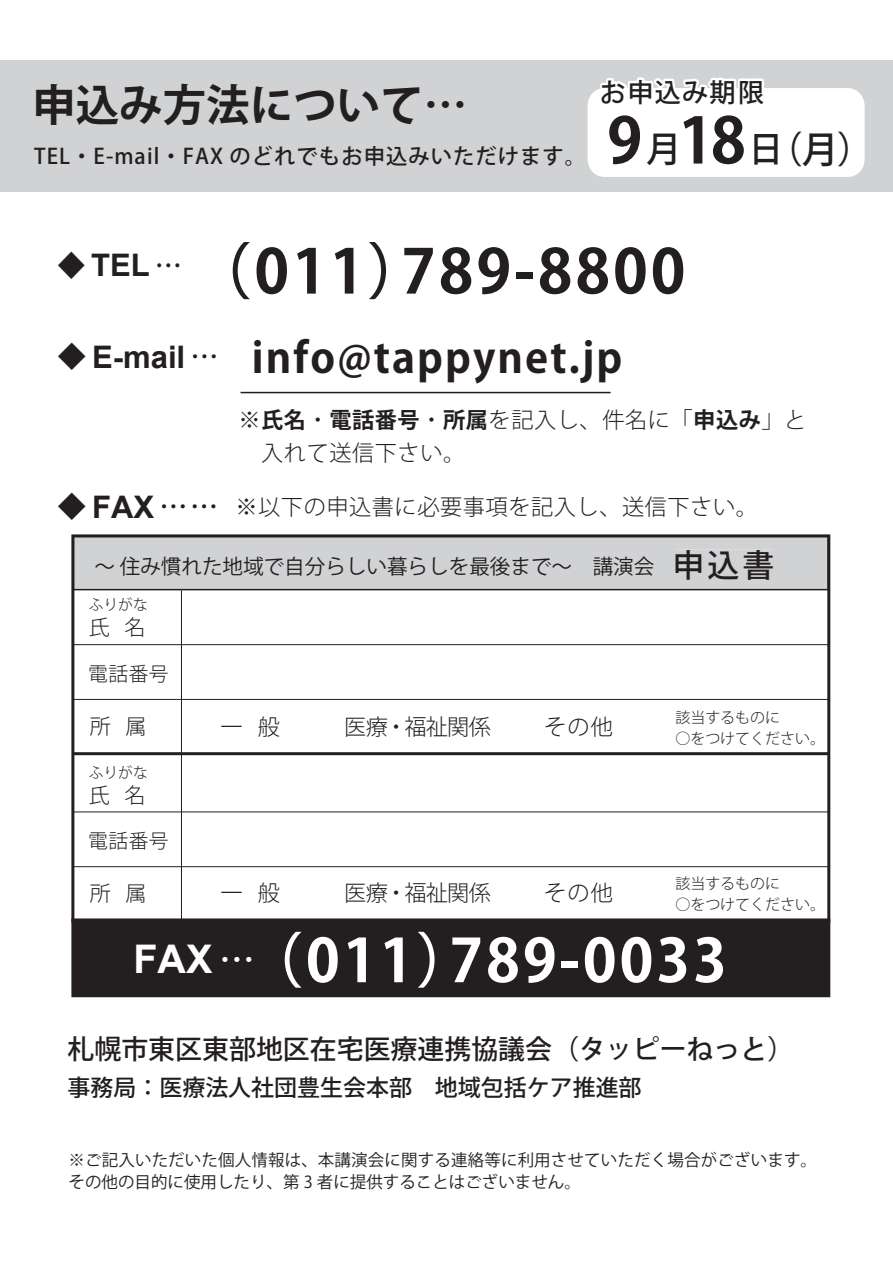
<style>
.page{position:relative;width:893px;height:1263px;background:#fff}
.page>*{position:absolute;margin:0;border:0;box-sizing:border-box;transform-origin:0 0}
.t1{font:700 62.7px "Koz Go Pr 6 N";color:#231f20}
.t2{font:700 60.6px "Koz Go Pr 6 N";letter-spacing:.05em;color:#231f20}
.t3{font:700 59.1px "Koz Go Pr 6 N";letter-spacing:.05em;color:#fff}
.t4{font:700 43.5px "Koz Go Pr 6 N";color:#231f20}
.t5{font:700 42px "Koz Go Pr 6 N";letter-spacing:.05em;color:#231f20}
.t6{font:700 39.45px "Arial";color:#fff}
.t7{font:500 31.8px "Koz Go Pr 6 N";color:#231f20}
.t8{font:700 31.05px "Arial";color:#231f20}
.t9{font:500 26.85px "Koz Go Pr 6 N";color:#231f20}
.t10{font:500 26.1px "Koz Go Pr 6 N";letter-spacing:.05em;color:#231f20}
.t11{font:500 22.95px "Koz Go Pr 6 N";color:#231f20}
.t12{font:300 22.2px/33px "Koz Go Pr 6 N";letter-spacing:.025em;color:#231f20}
.t13{font:500 21.3px "Koz Go Pr 6 N";letter-spacing:.05em;color:#231f20}
.t14{font:300 21px "Koz Go Pr 6 N";color:#231f20}
.t15{font:20.55px "Koz Go Pr 6 N";color:#231f20}
.t16{font:300 19.8px "Koz Go Pr 6 N";letter-spacing:.025em;color:#231f20}
.t17{font:16.5px/22.5px "Koz Go Pr 6 N";letter-spacing:.01em;color:#231f20}
.t18{font:300 15px "Koz Go Pr 6 N";color:#231f20}
.t19{font:300 14.85px "Koz Go Pr 6 N";color:#231f20}
.s1{font-weight:500;font-size:35.55px}
.s2{font-weight:500;font-size:37.05px}
.s3{font-family:"Koz Go Pr 6 N";font-weight:500;font-size:28.05px}
.s4{font-weight:500;font-size:28.05px}
.s5{font-family:"Arial";font-size:31.05px}
.s6{font-weight:700}
.s7{font-family:"Arial";font-weight:700;font-size:31.05px}
.s8{font-family:"Koz Go Pr 6 N";font-weight:500;font-size:35.7px}
</style>
<div class="page">
<svg style="left:71px;top:534px;width:759px;height:384px"></svg>
<div style="left:71px;top:918px;width:759px;height:79px;background:#231f20;border:3px solid #231f20"></div>
<div style="left:73px;top:536px;width:756px;height:53px;background:#d1d2d4"></div>
<hr style="left:73px;top:589px;width:756px;height:1px;background:#231f20">
<hr style="left:74px;top:644px;width:755px;height:1px;background:#231f20">
<hr style="left:74px;top:699px;width:755px;height:1px;background:#231f20">
<hr style="left:72px;top:752px;width:757px;height:3px;background:#231f20">
<hr style="left:181px;top:590px;width:1px;height:332px;background:#231f20">
<hr style="left:74px;top:811px;width:755px;height:1px;background:#231f20">
<hr style="left:74px;top:866px;width:755px;height:1px;background:#231f20">
<div style="left:1px;top:60px;width:892px;height:131px;background:#d1d2d4"></div>
<div style="left:588px;top:88px;width:277px;height:89px;background:#fff;border-radius:17px"></div>
<svg style="left:597px;top:77px;width:167px;height:13px"></svg>
<hr style="left:241px;top:392px;width:370px;height:1px;background:#231f20">
<h3 class="t4" style="left:32px;top:81px;width:437px">申込み方法について…</h3>
<p class="t10" style="left:600px;top:77px;width:166px">お申込み期限</p>
<p class="t13" style="left:34px;top:144px;width:553px">TEL・E-mail・FAX のどれでもお申込みいただけます。</p>
<h1 class="t1" style="left:607px;top:105px;width:268px">9<span class="s1">月</span>18<span class="s1">日</span><span class="s2">（月）</span></h1>
<h3 class="t8" style="left:58px;top:243px;width:126px"><span class="s3">◆</span> TEL <span class="s3">…</span></h3>
<h2 class="t2" style="left:191px;top:237px;width:496px">（011）789-8800</h2>
<h3 class="t5" style="left:58px;top:334px;width:566px"><span class="s4">◆</span> <span class="s5">E-mail</span> <span class="s4">…</span> info@tappynet.jp</h3>
<p class="t12" style="left:238px;top:404px;width:570px">※<span class="s6">氏名</span>・<span class="s6">電話番号</span>・<span class="s6">所属</span>を記入し、件名に「<span class="s6">申込み</span>」と　入れて送信下さい。</p>
<p class="t12" style="left:58px;top:491px;width:702px"><span class="s4">◆</span> <span class="s7">FAX</span> <span class="s4">……</span> ※以下の申込書に必要事項を記入し、送信下さい。</p>
<p class="t15" style="left:94px;top:554px;width:561px">～ 住み慣れた地域で自分らしい暮らしを最後まで～　講演会</p>
<p class="t19" style="left:89px;top:596px;width:61px">ふりがな</p>
<p class="t14" style="left:89px;top:616px;width:58px">氏 名</p>
<h3 class="t7" style="left:673px;top:547px;width:103px">申込書</h3>
<p class="t16" style="left:88px;top:662px;width:82px">電話番号</p>
<p class="t14" style="left:90px;top:714px;width:58px">所 属</p>
<p class="t19" style="left:89px;top:764px;width:61px">ふりがな</p>
<p class="t14" style="left:89px;top:783px;width:58px">氏 名</p>
<p class="t16" style="left:88px;top:829px;width:82px">電話番号</p>
<p class="t14" style="left:90px;top:881px;width:58px">所 属</p>
<p class="t12" style="left:220px;top:711px;width:61px">一 般</p>
<p class="t12" style="left:544px;top:711px;width:70px">その他</p>
<p class="t18" style="left:675px;top:709px;width:106px">該当するものに</p>
<p class="t12" style="left:344px;top:711px;width:148px">医療・福祉関係</p>
<p class="t18" style="left:675px;top:730px;width:151px">○をつけてください。</p>
<p class="t12" style="left:220px;top:877px;width:61px">一 般</p>
<p class="t12" style="left:544px;top:877px;width:70px">その他</p>
<p class="t18" style="left:675px;top:875px;width:106px">該当するものに</p>
<p class="t12" style="left:344px;top:877px;width:148px">医療・福祉関係</p>
<p class="t18" style="left:675px;top:896px;width:151px">○をつけてください。</p>
<h3 class="t6" style="left:133px;top:932px;width:123px">FAX <span class="s8">…</span></h3>
<h3 class="t3" style="left:244px;top:927px;width:485px">（011）789-0033</h3>
<p class="t9" style="left:68px;top:1034px;width:728px">札幌市東区東部地区在宅医療連携協議会（タッピーねっと）</p>
<p class="t11" style="left:68px;top:1075px;width:575px">事務局：医療法人社団豊生会本部　地域包括ケア推進部</p>
<p class="t17" style="left:69px;top:1149px;width:766px">※ご記入いただいた個人情報は、本講演会に関する連絡等に利用させていただく場合がございます。　その他の目的に使用したり、第 3 者に提供することはございません。</p>
</div>
